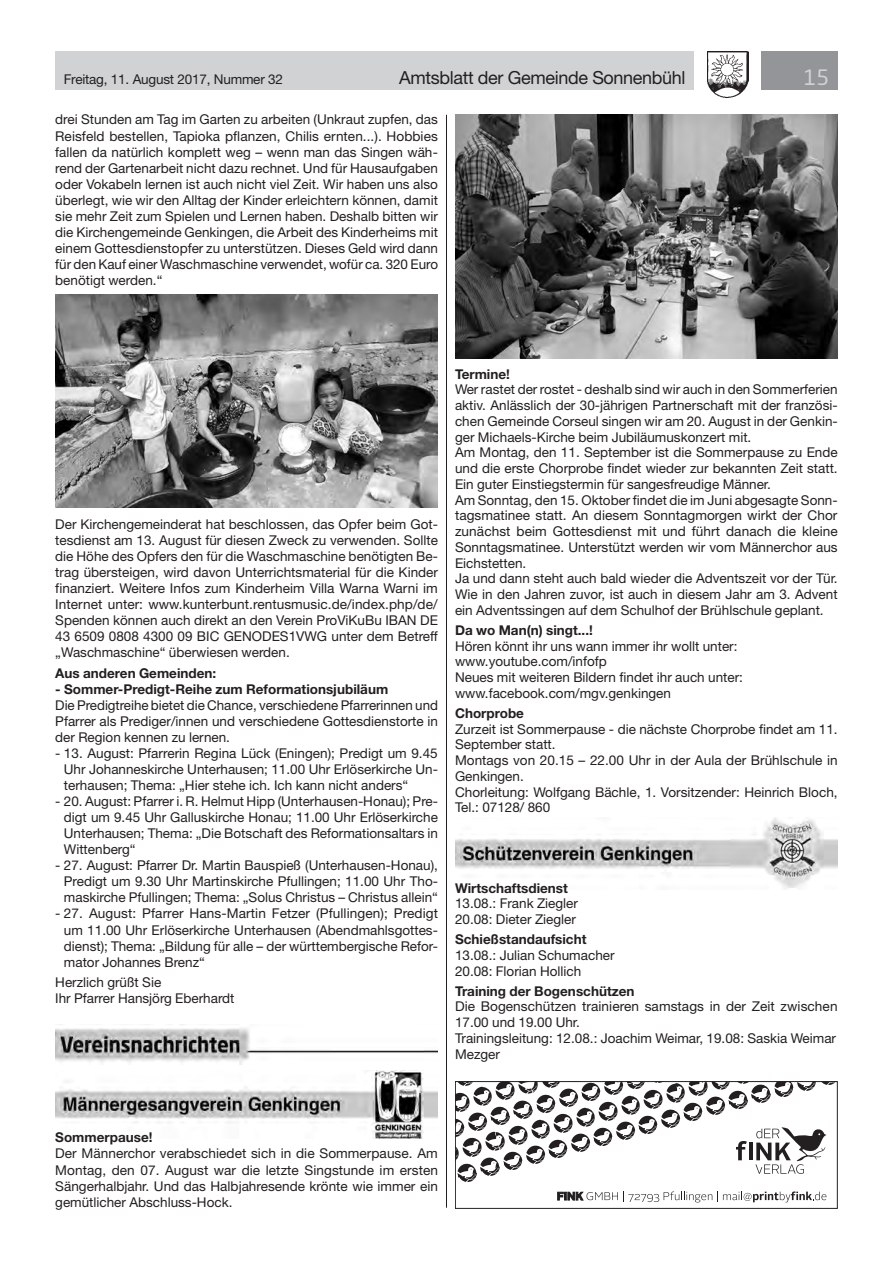
<style>
.page{position:relative;width:893px;height:1263px;background:#fff}
.page>*{position:absolute;margin:0;border:0;box-sizing:border-box;transform-origin:0 0}
.t1{font:21px "Neo Sans Std";color:#d1d2d4}
.t2{font:18px "Helvetica Neue LT Std";letter-spacing:-.02em;color:#231f20}
.t3{font:13.5px/16px "Helvetica Neue LT Std";color:#231f20;text-align:justify}
.t4{font:700 13.5px "Helvetica Neue LT Std";color:#231f20}
</style>
<div class="page">
<div style="left:55px;top:51px;width:639px;height:38px;background:#d1d2d4"></div>
<div style="left:761px;top:51px;width:77px;height:38px;background:#939598"></div>
<img style="left:707px;top:51px;width:41px;height:47px">
<img style="left:55px;top:295px;width:383px;height:213px">
<img style="left:55px;top:1024px;width:383px;height:41px">
<img style="left:55px;top:1070px;width:383px;height:69px">
<img style="left:455px;top:115px;width:383px;height:244px">
<img style="left:455px;top:818px;width:383px;height:72px">
<hr style="left:446px;top:115px;width:1px;height:1093px;background:#231f20">
<svg style="left:455px;top:1081px;width:383px;height:121px"></svg>
<p class="t3" style="left:64px;top:71px;width:221px">Freitag, 11. August 2017, Nummer 32</p>
<h2 class="t2" style="left:399px;top:67px;width:288px">Amtsblatt der Gemeinde Sonnenbühl</h2>
<h1 class="t1" style="left:804px;top:64px;width:27px">15</h1>
<p class="t3" style="left:55px;top:111px;width:384px">drei Stunden am Tag im Garten zu arbeiten (Unkraut zupfen, das Reisfeld bestellen, Tapioka pflanzen, Chilis ernten...). Hobbies fallen da natürlich komplett weg – wenn man das Singen wäh&shy;rend der Gartenarbeit nicht dazu rechnet. Und für Hausaufgaben oder Vokabeln lernen ist auch nicht viel Zeit. Wir haben uns also überlegt, wie wir den Alltag der Kinder erleichtern können, damit sie mehr Zeit zum Spielen und Lernen haben. Deshalb bitten wir die Kirchengemeinde Genkingen, die Arbeit des Kinderheims mit einem Gottesdienstopfer zu unterstützen. Dieses Geld wird dann für den Kauf einer Waschmaschine verwendet, wofür ca. 320 Euro benötigt werden.“</p>
<p class="t3" style="left:55px;top:516px;width:384px">Der Kirchengemeinderat hat beschlossen, das Opfer beim Got&shy;tesdienst am 13. August für diesen Zweck zu verwenden. Sollte die Höhe des Opfers den für die Waschmaschine benötigten Be&shy;trag übersteigen, wird davon Unterrichtsmaterial für die Kinder finanziert. Weitere Infos zum Kinderheim Villa Warna Warni im Internet unter: www.kunterbunt.rentusmusic.de/index.php/de/ Spenden können auch direkt an den Verein ProViKuBu IBAN DE 43 6509 0808 4300 09 BIC GENODES1VWG unter dem Betreff „Waschmaschine“ überwiesen werden.</p>
<p class="t4" style="left:55px;top:664px;width:162px">Aus anderen Gemeinden:</p>
<p class="t4" style="left:55px;top:681px;width:334px">- Sommer-Predigt-Reihe zum Reformationsjubiläum</p>
<p class="t3" style="left:55px;top:697px;width:384px">Die Predigtreihe bietet die Chance, verschiedene Pfarrerinnen und Pfarrer als Prediger/innen und verschiedene Gottesdienstorte in der Region kennen zu lernen.</p>
<p class="t3" style="left:64px;top:745px;width:376px;text-indent:-9px">- 13. August: Pfarrerin Regina Lück (Eningen); Predigt um 9.45<br>Uhr Johanneskirche Unterhausen; 11.00 Uhr Erlöserkirche Un&shy;terhausen; Thema: „Hier stehe ich. Ich kann nicht anders“</p>
<p class="t3" style="left:64px;top:793px;width:376px;text-indent:-9px">- 20. August: Pfarrer i. R. Helmut Hipp (Unterhausen-Honau); Pre&shy;digt um 9.45 Uhr Galluskirche Honau; 11.00 Uhr Erlöserkirche Unterhausen; Thema: „Die Botschaft des Reformationsaltars in Wittenberg“</p>
<p class="t3" style="left:64px;top:857px;width:376px;text-indent:-9px">- 27. August: Pfarrer Dr. Martin Bauspieß (Unterhausen-Honau), Predigt um 9.30 Uhr Martinskirche Pfullingen; 11.00 Uhr Tho&shy;maskirche Pfullingen; Thema: „Solus Christus – Christus allein“</p>
<p class="t3" style="left:64px;top:905px;width:376px;text-indent:-9px">- 27. August: Pfarrer Hans-Martin Fetzer (Pfullingen); Predigt um 11.00 Uhr Erlöserkirche Unterhausen (Abendmahlsgottes&shy;dienst); Thema: „Bildung für alle – der württembergische Refor&shy;mator Johannes Brenz“</p>
<p class="t3" style="left:55px;top:974px;width:181px">Herzlich grüßt Sie<br>Ihr Pfarrer Hansjörg Eberhardt</p>
<p class="t4" style="left:455px;top:365px;width:56px">Termine!</p>
<p class="t3" style="left:455px;top:381px;width:384px;text-align:left">Wer rastet der rostet - deshalb sind wir auch in den Sommerferien aktiv. Anlässlich der 30-jährigen Partnerschaft mit der französi&shy;chen Gemeinde Corseul singen wir am 20. August in der Genkin&shy;ger Michaels-Kirche beim Jubiläumuskonzert mit.<br>Am Montag, den 11. September ist die Sommerpause zu Ende und die erste Chorprobe findet wieder zur bekannten Zeit statt.<br>Ein guter Einstiegstermin für sangesfreudige Männer.<br>Am Sonntag, den 15. Oktober findet die im Juni abgesagte Sonn&shy;tagsmatinee statt. An diesem Sonntagmorgen wirkt der Chor zunächst beim Gottesdienst mit und führt danach die kleine Sonntagsmatinee. Unterstützt werden wir vom Männerchor aus Eichstetten.<br>Ja und dann steht auch bald wieder die Adventszeit vor der Tür.<br>Wie in den Jahren zuvor, ist auch in diesem Jahr am 3. Advent ein Adventssingen auf dem Schulhof der Brühlschule geplant.</p>
<p class="t4" style="left:455px;top:622px;width:139px">Da wo Man(n) singt...!</p>
<p class="t3" style="left:455px;top:638px;width:289px;text-align:left">Hören könnt ihr uns wann immer ihr wollt unter: www.youtube.com/infofp<br>Neues mit weiteren Bildern findet ihr auch unter: www.facebook.com/mgv.genkingen</p>
<p class="t4" style="left:455px;top:705px;width:71px">Chorprobe</p>
<p class="t3" style="left:455px;top:721px;width:384px;text-align:left">Zurzeit ist Sommerpause - die nächste Chorprobe findet am 11.<br>September statt.<br>Montags von 20.15 – 22.00 Uhr in der Aula der Brühlschule in Genkingen.<br>Chorleitung: Wolfgang Bächle, 1. Vorsitzender: Heinrich Bloch, Tel.: 07128/ 860</p>
<p class="t4" style="left:455px;top:879px;width:114px">Wirtschaftsdienst</p>
<p class="t3" style="left:455px;top:895px;width:125px">13.08.: Frank Ziegler<br>20.08: Dieter Ziegler</p>
<p class="t4" style="left:455px;top:931px;width:133px">Schießstandaufsicht</p>
<p class="t3" style="left:455px;top:947px;width:161px">13.08.: Julian Schumacher<br>20.08: Florian Hollich</p>
<p class="t4" style="left:455px;top:982px;width:181px">Training der Bogenschützen</p>
<p class="t3" style="left:455px;top:998px;width:384px;text-align:left">Die Bogenschützen trainieren samstags in der Zeit zwischen 17.00 und 19.00 Uhr.<br>Trainingsleitung: 12.08.: Joachim Weimar, 19.08: Saskia Weimar Mezger</p>
<p class="t4" style="left:55px;top:1129px;width:99px">Sommerpause!</p>
<p class="t3" style="left:55px;top:1145px;width:384px">Der Männerchor verabschiedet sich in die Sommerpause. Am Montag, den 07. August war die letzte Singstunde im ersten Sängerhalbjahr. Und das Halbjahresende krönte wie immer ein gemütlicher Abschluss-Hock.</p>
</div>
